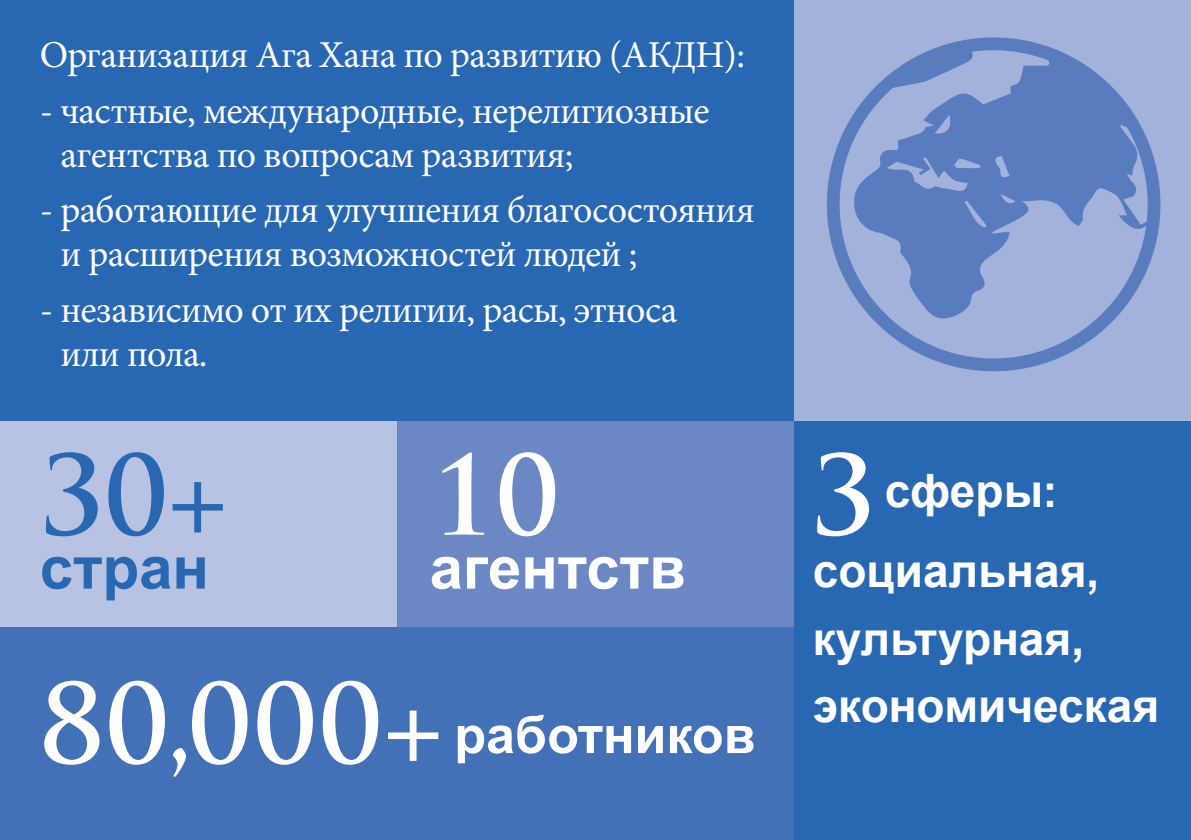
<style>
.page{position:relative;width:1191px;height:840px;background:#fff}
.page>*{position:absolute;margin:0;border:0;box-sizing:border-box;transform-origin:0 0}
.t1{font:700 107.2px "Trajan Pro";letter-spacing:.01em;color:#fff}
.t2{font:700 107.2px "Trajan Pro";color:#2868b2}
.t3{font:700 60px "Arial";color:#fff}
.t4{font:700 60px "Arial";color:#2868b2}
.t5{font:700 52px "Arial";color:#fff}
.t6{font:700 46px/79.4px "Arial";color:#fff}
.t7{font:38px/44px "Minion Pro";letter-spacing:-.02em;color:#fff}
.s1{font-size:44px}
</style>
<div class="page">
<div style="left:0;top:0;width:796px;height:421px;background:#2868b2"></div>
<div style="left:794px;top:0;width:397px;height:421px;background:#a3b2db"></div>
<div style="left:0;top:421px;width:397px;height:205px;background:#b8c3e3"></div>
<div style="left:397px;top:421px;width:397px;height:205px;background:#6b87c4"></div>
<div style="left:794px;top:421px;width:397px;height:418px;background:#2868b2"></div>
<svg style="left:827px;top:37px;width:333px;height:334px"></svg>
<div style="left:0;top:626px;width:794px;height:213px;background:#4371b8"></div>
<p class="t7" style="left:40px;top:33px;width:707px">Организация Ага Хана по развитию (АКДН):</p>
<p class="t7" style="left:60px;top:89px;width:650px;text-indent:-21px">- частные, международные, нерелигиозные агентства по вопросам развития;</p>
<p class="t7" style="left:60px;top:188px;width:696px;text-indent:-21px">- работающиe для улучшения благосостояния и расширения возможностей людей ;</p>
<p class="t7" style="left:60px;top:287px;width:619px;text-indent:-21px">- независимо от их религии, расы, этноса или пола.</p>
<h1 class="t2" style="left:40px;top:428px;width:189px">30+</h1>
<h2 class="t4" style="left:40px;top:527px;width:171px">стран</h2>
<h1 class="t1" style="left:431px;top:428px;width:130px">10</h1>
<h2 class="t3" style="left:429px;top:527px;width:258px">агентств</h2>
<h1 class="t1" style="left:40px;top:657px;width:404px">80,000+</h1>
<h3 class="t5" style="left:454px;top:699px;width:303px">работников</h3>
<h1 class="t1" style="left:811px;top:428px;width:66px">3</h1>
<p class="t6" style="left:813px;top:452px;width:288px;text-indent:72px">сферы<span class="s1">: </span>социальная,</p>
<p class="t6" style="left:813px;top:605px;width:348px;line-height:67.6px">культурная, экономическая</p>
</div>
